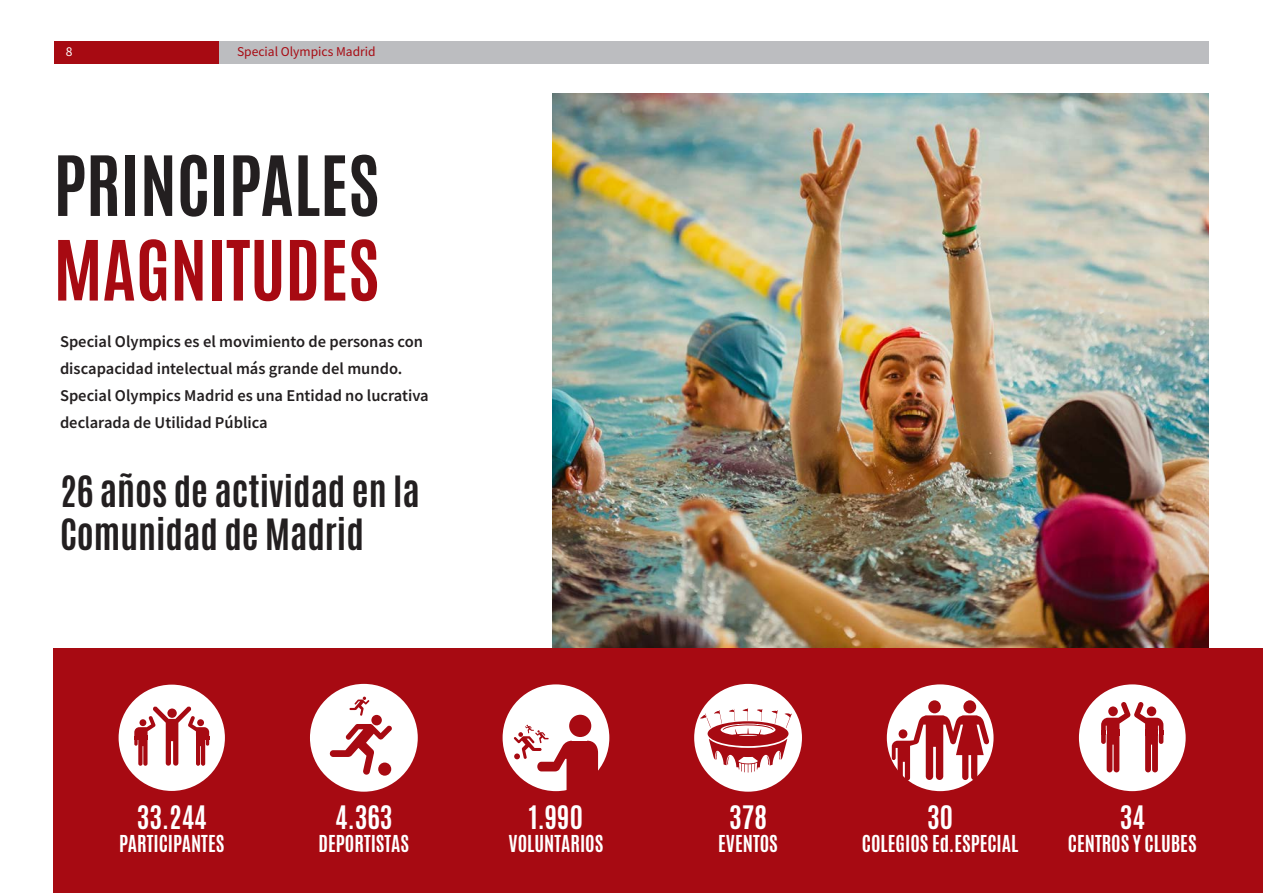
<style>
.page{position:relative;width:1263px;height:893px;background:#fff}
.page>*{position:absolute;margin:0;border:0;box-sizing:border-box;transform-origin:0 0}
.t1{font:700 70.5px/84.6px "Antonio";color:#231f20}
.t2{font:700 36px/43.2px "Antonio";color:#231f20}
.service_title{font:700 27px "Antonio";color:#fff}
.service_title-2{font:700 19.5px "Antonio";color:#fff}
.bold_text{font:600 16.5px/27px "Source Sans Pro";color:#231f20}
.t3{font:13.5px "Source Sans Pro";color:#a70a12}
.t4{font:13.5px "Source Sans Pro";color:#fff}
.s1{color:#a70a12}
</style>
<div class="page">
<div style="left:54px;top:41px;width:1155px;height:23px;background:#bcbdc0"></div>
<div style="left:54px;top:41px;width:164px;height:23px;background:#a70a12"></div>
<img style="left:552px;top:93px;width:657px;height:555px">
<div style="left:54px;top:648px;width:1209px;height:245px;background:#a70a12"></div>
<div style="left:119px;top:685px;width:106px;height:106px;background:#fff;border-radius:50%"></div>
<div style="left:310px;top:684px;width:108px;height:108px;background:#fff;border-radius:50%"></div>
<div style="left:694px;top:684px;width:108px;height:108px;background:#fff;border-radius:50%"></div>
<div style="left:1079px;top:684px;width:107px;height:107px;background:#fff;border-radius:50%"></div>
<div style="left:503px;top:684px;width:106px;height:107px;background:#fff;border-radius:50%"></div>
<div style="left:887px;top:684px;width:106px;height:107px;background:#fff;border-radius:50%"></div>
<svg style="left:700px;top:708px;width:92px;height:65px"></svg>
<svg style="left:134px;top:706px;width:75px;height:60px"></svg>
<div style="left:569px;top:715px;width:22px;height:22px;background:#a70a12;border-radius:50%"></div>
<svg style="left:514px;top:725px;width:84px;height:67px"></svg>
<div style="left:371px;top:715px;width:11px;height:10px;background:#a70a12;border-radius:50%"></div>
<svg style="left:329px;top:724px;width:63px;height:51px"></svg>
<div style="left:378px;top:762px;width:13px;height:14px;background:#a70a12;border-radius:50%"></div>
<svg style="left:349px;top:697px;width:20px;height:19px"></svg>
<svg style="left:1101px;top:702px;width:62px;height:70px"></svg>
<div style="left:928px;top:700px;width:13px;height:13px;background:#a70a12;border-radius:50%"></div>
<div style="left:963px;top:700px;width:13px;height:13px;background:#a70a12;border-radius:50%"></div>
<svg style="left:892px;top:715px;width:97px;height:65px"></svg>
<p class="t4" style="left:66px;top:43px;width:8px">8</p>
<p class="t3" style="left:237px;top:43px;width:140px">Special Olympics Madrid</p>
<p class="t1" style="left:54px;top:144px;width:327px">PRINCIPALES<br><span class="s1">MAGNITUDES</span></p>
<p class="bold_text" style="left:60px;top:328px;width:364px">Special Olympics es el movimiento de personas con discapacidad intelectual más grande del mundo.</p>
<p class="bold_text" style="left:60px;top:382px;width:370px">Special Olympics Madrid es una Entidad no lucrativa declarada de Utilidad Pública</p>
<p class="t2" style="left:60px;top:470px;width:361px">26 años de actividad en la<br>Comunidad de Madrid</p>
<p class="service_title" style="left:137px;top:797px;width:71px">33.244</p>
<p class="service_title-2" style="left:119px;top:829px;width:107px">PARTICIPANTES</p>
<p class="service_title" style="left:335px;top:797px;width:59px">4.363</p>
<p class="service_title-2" style="left:319px;top:829px;width:92px">DEPORTISTAS</p>
<p class="service_title" style="left:529px;top:797px;width:56px">1.990</p>
<p class="service_title-2" style="left:508px;top:829px;width:96px">VOLUNTARIOS</p>
<p class="service_title" style="left:729px;top:797px;width:39px">378</p>
<p class="service_title-2" style="left:718px;top:829px;width:61px">EVENTOS</p>
<p class="service_title" style="left:927px;top:797px;width:27px">30</p>
<p class="service_title-2" style="left:862px;top:829px;width:158px">COLEGIOS Ed.ESPECIAL</p>
<p class="service_title" style="left:1120px;top:797px;width:27px">34</p>
<p class="service_title-2" style="left:1068px;top:829px;width:130px">CENTROS Y CLUBES</p>
</div>
